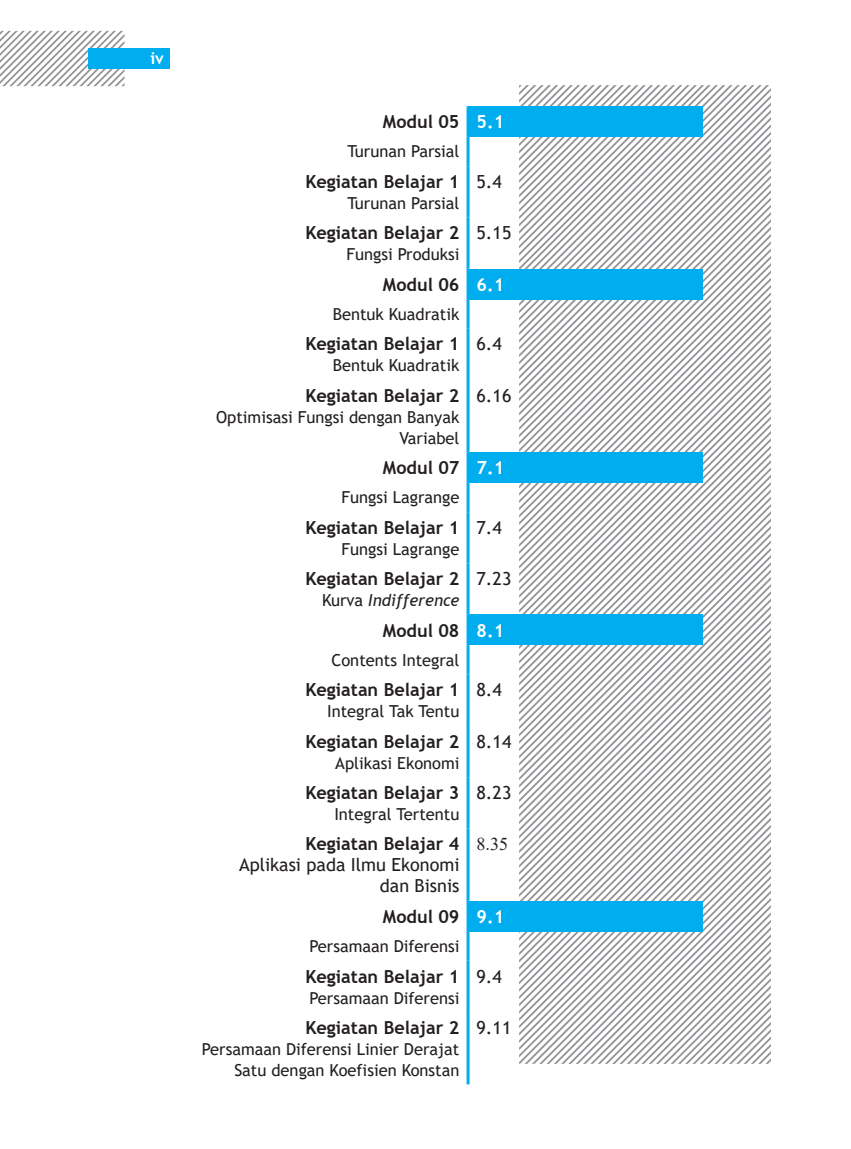
<style>
.page{position:relative;width:851px;height:1149px;background:#fff}
.page>*{position:absolute;margin:0;border:0;box-sizing:border-box;transform-origin:0 0}
.Daftar_Isi_OK{font:700 18px "Trebuchet MS";color:#231f20}
.Daftar_Isi_OK-2{font:18px "Trebuchet MS";color:#231f20}
.t1{font:700 18px "Trebuchet MS";color:#fff}
.t2{font:18px "Times New Roman";color:#231f20}
.Daftar_Isi_OK-3{font:16.5px/21px "Trebuchet MS";color:#231f20;text-align:right}
.Daftar_Isi_OK-4{font:italic 16.5px "Trebuchet MS";color:#231f20}
.t3{font:700 16.5px "Trebuchet MS";color:#fff}
.s1{font-style:normal}
</style>
<div class="page">
<svg style="left:0;top:31px;width:124px;height:55px"></svg>
<div style="left:88px;top:48px;width:82px;height:21px;background:#00aeef"></div>
<svg style="left:710px;top:85px;width:59px;height:250px"></svg>
<svg style="left:710px;top:85px;width:51px;height:243px"></svg>
<svg style="left:710px;top:85px;width:44px;height:235px"></svg>
<svg style="left:710px;top:85px;width:37px;height:228px"></svg>
<svg style="left:710px;top:85px;width:29px;height:221px"></svg>
<svg style="left:710px;top:85px;width:22px;height:213px"></svg>
<svg style="left:710px;top:85px;width:15px;height:206px"></svg>
<svg style="left:710px;top:85px;width:8px;height:199px"></svg>
<svg style="left:519px;top:85px;width:191px;height:401px"></svg>
<svg style="left:519px;top:486px;width:251px;height:40px"></svg>
<svg style="left:519px;top:526px;width:251px;height:537px"></svg>
<div style="left:468px;top:106px;width:234px;height:31px;background:#00aeef"></div>
<hr style="left:466px;top:106px;width:3px;height:31px;background:#00aeef">
<hr style="left:466px;top:137px;width:3px;height:29px;background:#00aeef">
<hr style="left:466px;top:166px;width:3px;height:51px;background:#00aeef">
<hr style="left:466px;top:217px;width:3px;height:52px;background:#00aeef">
<div style="left:468px;top:269px;width:234px;height:30px;background:#00aeef"></div>
<hr style="left:466px;top:269px;width:3px;height:30px;background:#00aeef">
<hr style="left:466px;top:299px;width:3px;height:29px;background:#00aeef">
<hr style="left:466px;top:328px;width:3px;height:52px;background:#00aeef">
<hr style="left:466px;top:380px;width:3px;height:72px;background:#00aeef">
<div style="left:468px;top:452px;width:234px;height:30px;background:#00aeef"></div>
<hr style="left:466px;top:452px;width:3px;height:30px;background:#00aeef">
<hr style="left:466px;top:482px;width:3px;height:30px;background:#00aeef">
<hr style="left:466px;top:512px;width:3px;height:51px;background:#00aeef">
<hr style="left:466px;top:563px;width:3px;height:51px;background:#00aeef">
<div style="left:468px;top:614px;width:234px;height:31px;background:#00aeef"></div>
<hr style="left:466px;top:614px;width:3px;height:31px;background:#00aeef">
<hr style="left:466px;top:645px;width:3px;height:29px;background:#00aeef">
<hr style="left:466px;top:674px;width:3px;height:51px;background:#00aeef">
<hr style="left:466px;top:725px;width:3px;height:52px;background:#00aeef">
<hr style="left:466px;top:777px;width:3px;height:51px;background:#00aeef">
<hr style="left:466px;top:828px;width:3px;height:72px;background:#00aeef">
<div style="left:468px;top:900px;width:234px;height:30px;background:#00aeef"></div>
<hr style="left:466px;top:900px;width:3px;height:30px;background:#00aeef">
<hr style="left:466px;top:930px;width:3px;height:30px;background:#00aeef">
<hr style="left:466px;top:960px;width:3px;height:51px;background:#00aeef">
<hr style="left:466px;top:1011px;width:3px;height:72px;background:#00aeef">
<p class="t3" style="left:150px;top:48px;width:15px">iv</p>
<p class="Daftar_Isi_OK" style="left:383px;top:110px;width:78px">Modul 05</p>
<p class="t1" style="left:476px;top:110px;width:29px">5.1</p>
<p class="Daftar_Isi_OK-3" style="left:347px;top:141px;width:113px">Turunan Parsial</p>
<p class="Daftar_Isi_OK" style="left:305px;top:170px;width:156px">Kegiatan Belajar 1</p>
<p class="Daftar_Isi_OK-3" style="left:347px;top:192px;width:113px">Turunan Parsial</p>
<p class="Daftar_Isi_OK-2" style="left:476px;top:170px;width:27px">5.4</p>
<p class="Daftar_Isi_OK" style="left:305px;top:221px;width:156px">Kegiatan Belajar 2</p>
<p class="Daftar_Isi_OK-3" style="left:346px;top:244px;width:114px">Fungsi Produksi</p>
<p class="Daftar_Isi_OK-2" style="left:476px;top:221px;width:36px">5.15</p>
<p class="Daftar_Isi_OK" style="left:383px;top:273px;width:78px">Modul 06</p>
<p class="t1" style="left:476px;top:273px;width:29px">6.1</p>
<p class="Daftar_Isi_OK-3" style="left:332px;top:303px;width:128px">Bentuk Kuadratik</p>
<p class="Daftar_Isi_OK" style="left:305px;top:333px;width:156px">Kegiatan Belajar 1</p>
<p class="Daftar_Isi_OK-3" style="left:332px;top:355px;width:128px">Bentuk Kuadratik</p>
<p class="Daftar_Isi_OK-2" style="left:476px;top:332px;width:27px">6.4</p>
<p class="Daftar_Isi_OK" style="left:305px;top:384px;width:156px">Kegiatan Belajar 2</p>
<p class="Daftar_Isi_OK-3" style="left:216px;top:406px;width:245px">Optimisasi Fungsi dengan Banyak<br>Variabel</p>
<p class="Daftar_Isi_OK-2" style="left:476px;top:384px;width:36px">6.16</p>
<p class="Daftar_Isi_OK" style="left:383px;top:456px;width:78px">Modul 07</p>
<p class="t1" style="left:476px;top:456px;width:29px">7.1</p>
<p class="Daftar_Isi_OK-3" style="left:341px;top:486px;width:119px">Fungsi Lagrange</p>
<p class="Daftar_Isi_OK" style="left:305px;top:516px;width:156px">Kegiatan Belajar 1</p>
<p class="Daftar_Isi_OK-3" style="left:341px;top:538px;width:119px">Fungsi Lagrange</p>
<p class="Daftar_Isi_OK-2" style="left:476px;top:516px;width:27px">7.4</p>
<p class="Daftar_Isi_OK" style="left:305px;top:567px;width:156px">Kegiatan Belajar 2</p>
<p class="Daftar_Isi_OK-4" style="left:322px;top:590px;width:139px"><span class="s1">Kurva</span> Indifference</p>
<p class="Daftar_Isi_OK-2" style="left:476px;top:567px;width:36px">7.23</p>
<p class="Daftar_Isi_OK" style="left:383px;top:618px;width:78px">Modul 08</p>
<p class="t1" style="left:476px;top:618px;width:29px">8.1</p>
<p class="Daftar_Isi_OK-3" style="left:331px;top:649px;width:129px">Contents Integral</p>
<p class="Daftar_Isi_OK" style="left:305px;top:678px;width:156px">Kegiatan Belajar 1</p>
<p class="Daftar_Isi_OK-3" style="left:327px;top:700px;width:134px">Integral Tak Tentu</p>
<p class="Daftar_Isi_OK-2" style="left:476px;top:678px;width:27px">8.4</p>
<p class="Daftar_Isi_OK" style="left:305px;top:729px;width:156px">Kegiatan Belajar 2</p>
<p class="Daftar_Isi_OK-3" style="left:335px;top:752px;width:126px">Aplikasi Ekonomi</p>
<p class="Daftar_Isi_OK-2" style="left:476px;top:729px;width:36px">8.14</p>
<p class="Daftar_Isi_OK" style="left:305px;top:781px;width:156px">Kegiatan Belajar 3</p>
<p class="Daftar_Isi_OK-3" style="left:334px;top:803px;width:127px">Integral Tertentu</p>
<p class="Daftar_Isi_OK-2" style="left:476px;top:781px;width:36px">8.23</p>
<p class="Daftar_Isi_OK" style="left:305px;top:832px;width:156px">Kegiatan Belajar 4</p>
<p class="Daftar_Isi_OK-2" style="left:239px;top:853px;width:222px">Aplikasi pada Ilmu Ekonomi</p>
<p class="Daftar_Isi_OK-2" style="left:380px;top:874px;width:81px">dan Bisnis</p>
<p class="t2" style="left:476px;top:830px;width:33px">8.35</p>
<p class="Daftar_Isi_OK" style="left:383px;top:904px;width:78px">Modul 09</p>
<p class="t1" style="left:476px;top:904px;width:29px">9.1</p>
<p class="Daftar_Isi_OK-3" style="left:309px;top:935px;width:151px">Persamaan Diferensi</p>
<p class="Daftar_Isi_OK" style="left:305px;top:964px;width:156px">Kegiatan Belajar 1</p>
<p class="Daftar_Isi_OK-3" style="left:309px;top:986px;width:151px">Persamaan Diferensi</p>
<p class="Daftar_Isi_OK-2" style="left:476px;top:964px;width:27px">9.4</p>
<p class="Daftar_Isi_OK" style="left:305px;top:1015px;width:156px">Kegiatan Belajar 2</p>
<p class="Daftar_Isi_OK-3" style="left:202px;top:1038px;width:259px">Persamaan Diferensi Linier Derajat<br>Satu dengan Koefisien Konstan</p>
<p class="Daftar_Isi_OK-2" style="left:476px;top:1015px;width:36px">9.11</p>
</div>
